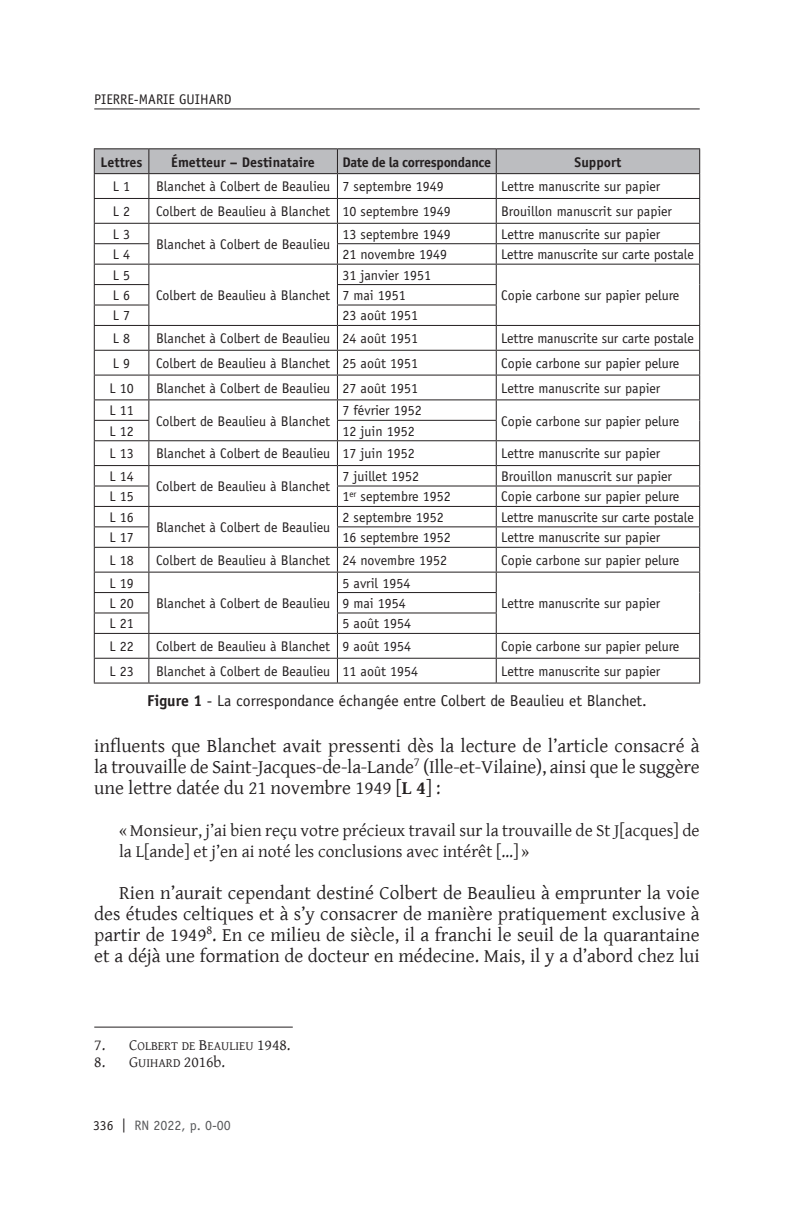
<style>
.page{position:relative;width:794px;height:1216px;background:#fff}
.page>*{position:absolute;margin:0;border:0;box-sizing:border-box;transform-origin:0 0}
.t1{font:19.25px/21px "Gentium Basic";color:#231f20;text-align:justify}
.RN_-_Citation{font:17.5px/21px "Gentium Basic";color:#231f20}
.RN_-_Legende_Figure{font:15.75px "Officina Sans";color:#231f20}
.RN_-_Note_en_bas_de{font:15.75px "Gentium Basic";color:#231f20}
.RN_-_Texte_tableau{font:14px "Officina Sans";color:#231f20}
.RN_-_Texte_tableau-2{font:700 14px "Officina Sans";color:#231f20}
.RN_-_Texte_tableau-3{font:700 14px "Officina Sans";letter-spacing:-.02em;color:#231f20}
.t2{font:14px "Officina Sans";color:#57585a}
.RN_-_Note_en_bas_de-2{font:12.6px "Gentium Basic SC800";color:#231f20}
.s1{font-weight:700}
.s2{font-family:"Gentium Basic";font-size:15.75px}
.s3{font-size:15.75px}
.s4{font-family:"Gentium Basic SC800"}
.s5{font-family:"Gentium Basic SC800";font-size:12.6px}
.s6{font-size:13.65px;color:#231f20}
.s7{color:#231f20}
.s8{font-size:13.65px}
</style>
<div class="page">
<hr style="left:94px;top:108px;width:605px;height:1px;background:#231f20">
<hr style="left:94px;top:1026px;width:199px;height:1px;background:#231f20">
<hr style="left:94px;top:148px;width:55px;height:1px;background:#231f20">
<hr style="left:149px;top:148px;width:188px;height:1px;background:#231f20">
<hr style="left:337px;top:148px;width:159px;height:1px;background:#231f20">
<hr style="left:496px;top:148px;width:204px;height:1px;background:#231f20">
<svg style="left:94px;top:149px;width:606px;height:533px"></svg>
<hr style="left:94px;top:682px;width:55px;height:1px;background:#231f20">
<hr style="left:149px;top:682px;width:188px;height:1px;background:#231f20">
<hr style="left:337px;top:682px;width:159px;height:1px;background:#231f20">
<hr style="left:496px;top:682px;width:204px;height:1px;background:#231f20">
<p class="RN_-_Texte_tableau" style="left:94px;top:91px;width:139px">PIERRE-MARIE GUIHARD</p>
<p class="RN_-_Texte_tableau-2" style="left:101px;top:153px;width:44px">Lettres</p>
<p class="RN_-_Texte_tableau-2" style="left:171px;top:153px;width:145px">Émetteur – Destinataire</p>
<p class="RN_-_Texte_tableau-3" style="left:342px;top:153px;width:150px">Date de la correspondance</p>
<p class="RN_-_Texte_tableau-2" style="left:574px;top:153px;width:48px">Support</p>
<p class="RN_-_Texte_tableau" style="left:113px;top:178px;width:19px">L 1</p>
<p class="RN_-_Texte_tableau" style="left:156px;top:178px;width:176px">Blanchet à Colbert de Beaulieu</p>
<p class="RN_-_Texte_tableau" style="left:342px;top:178px;width:103px">7 septembre 1949</p>
<p class="RN_-_Texte_tableau" style="left:501px;top:178px;width:160px">Lettre manuscrite sur papier</p>
<p class="RN_-_Texte_tableau" style="left:113px;top:203px;width:19px">L 2</p>
<p class="RN_-_Texte_tableau" style="left:156px;top:203px;width:176px">Colbert de Beaulieu à Blanchet</p>
<p class="RN_-_Texte_tableau" style="left:342px;top:203px;width:110px">10 septembre 1949</p>
<p class="RN_-_Texte_tableau" style="left:501px;top:203px;width:172px">Brouillon manuscrit sur papier</p>
<p class="RN_-_Texte_tableau" style="left:113px;top:226px;width:19px">L 3</p>
<p class="RN_-_Texte_tableau" style="left:156px;top:236px;width:176px">Blanchet à Colbert de Beaulieu</p>
<p class="RN_-_Texte_tableau" style="left:342px;top:226px;width:110px">13 septembre 1949</p>
<p class="RN_-_Texte_tableau" style="left:501px;top:226px;width:160px">Lettre manuscrite sur papier</p>
<p class="RN_-_Texte_tableau" style="left:113px;top:246px;width:19px">L 4</p>
<p class="RN_-_Texte_tableau" style="left:342px;top:246px;width:106px">21 novembre 1949</p>
<p class="RN_-_Texte_tableau" style="left:501px;top:246px;width:194px">Lettre manuscrite sur carte postale</p>
<p class="RN_-_Texte_tableau" style="left:113px;top:267px;width:19px">L 5</p>
<p class="RN_-_Texte_tableau" style="left:156px;top:287px;width:176px">Colbert de Beaulieu à Blanchet</p>
<p class="RN_-_Texte_tableau" style="left:342px;top:267px;width:90px">31 janvier 1951</p>
<p class="RN_-_Texte_tableau" style="left:113px;top:287px;width:19px">L 6</p>
<p class="RN_-_Texte_tableau" style="left:342px;top:287px;width:65px">7 mai 1951</p>
<p class="RN_-_Texte_tableau" style="left:501px;top:287px;width:180px">Copie carbone sur papier pelure</p>
<p class="RN_-_Texte_tableau" style="left:113px;top:307px;width:19px">L 7</p>
<p class="RN_-_Texte_tableau" style="left:342px;top:307px;width:77px">23 août 1951</p>
<p class="RN_-_Texte_tableau" style="left:113px;top:330px;width:19px">L 8</p>
<p class="RN_-_Texte_tableau" style="left:156px;top:330px;width:176px">Blanchet à Colbert de Beaulieu</p>
<p class="RN_-_Texte_tableau" style="left:342px;top:330px;width:77px">24 août 1951</p>
<p class="RN_-_Texte_tableau" style="left:501px;top:330px;width:194px">Lettre manuscrite sur carte postale</p>
<p class="RN_-_Texte_tableau" style="left:113px;top:355px;width:19px">L 9</p>
<p class="RN_-_Texte_tableau" style="left:156px;top:355px;width:176px">Colbert de Beaulieu à Blanchet</p>
<p class="RN_-_Texte_tableau" style="left:342px;top:355px;width:77px">25 août 1951</p>
<p class="RN_-_Texte_tableau" style="left:501px;top:355px;width:180px">Copie carbone sur papier pelure</p>
<p class="RN_-_Texte_tableau" style="left:109px;top:380px;width:26px">L 10</p>
<p class="RN_-_Texte_tableau" style="left:156px;top:380px;width:176px">Blanchet à Colbert de Beaulieu</p>
<p class="RN_-_Texte_tableau" style="left:342px;top:380px;width:77px">27 août 1951</p>
<p class="RN_-_Texte_tableau" style="left:501px;top:380px;width:160px">Lettre manuscrite sur papier</p>
<p class="RN_-_Texte_tableau" style="left:109px;top:402px;width:26px">L 11</p>
<p class="RN_-_Texte_tableau" style="left:156px;top:412px;width:176px">Colbert de Beaulieu à Blanchet</p>
<p class="RN_-_Texte_tableau" style="left:342px;top:402px;width:81px">7 février 1952</p>
<p class="RN_-_Texte_tableau" style="left:501px;top:412px;width:180px">Copie carbone sur papier pelure</p>
<p class="RN_-_Texte_tableau" style="left:109px;top:423px;width:26px">L 12</p>
<p class="RN_-_Texte_tableau" style="left:342px;top:423px;width:74px">12 juin 1952</p>
<p class="RN_-_Texte_tableau" style="left:109px;top:445px;width:26px">L 13</p>
<p class="RN_-_Texte_tableau" style="left:156px;top:445px;width:176px">Blanchet à Colbert de Beaulieu</p>
<p class="RN_-_Texte_tableau" style="left:342px;top:445px;width:74px">17 juin 1952</p>
<p class="RN_-_Texte_tableau" style="left:501px;top:445px;width:160px">Lettre manuscrite sur papier</p>
<p class="RN_-_Texte_tableau" style="left:109px;top:468px;width:26px">L 14</p>
<p class="RN_-_Texte_tableau" style="left:156px;top:478px;width:176px">Colbert de Beaulieu à Blanchet</p>
<p class="RN_-_Texte_tableau" style="left:342px;top:468px;width:78px">7 juillet 1952</p>
<p class="RN_-_Texte_tableau" style="left:501px;top:468px;width:172px">Brouillon manuscrit sur papier</p>
<p class="RN_-_Texte_tableau" style="left:109px;top:488px;width:26px">L 15</p>
<p class="RN_-_Texte_tableau" style="left:342px;top:488px;width:110px">1<sup>er</sup> septembre 1952</p>
<p class="RN_-_Texte_tableau" style="left:501px;top:488px;width:180px">Copie carbone sur papier pelure</p>
<p class="RN_-_Texte_tableau" style="left:109px;top:509px;width:26px">L 16</p>
<p class="RN_-_Texte_tableau" style="left:156px;top:519px;width:176px">Blanchet à Colbert de Beaulieu</p>
<p class="RN_-_Texte_tableau" style="left:342px;top:509px;width:103px">2 septembre 1952</p>
<p class="RN_-_Texte_tableau" style="left:501px;top:509px;width:194px">Lettre manuscrite sur carte postale</p>
<p class="RN_-_Texte_tableau" style="left:109px;top:529px;width:26px">L 17</p>
<p class="RN_-_Texte_tableau" style="left:342px;top:529px;width:110px">16 septembre 1952</p>
<p class="RN_-_Texte_tableau" style="left:501px;top:529px;width:160px">Lettre manuscrite sur papier</p>
<p class="RN_-_Texte_tableau" style="left:109px;top:552px;width:26px">L 18</p>
<p class="RN_-_Texte_tableau" style="left:156px;top:552px;width:176px">Colbert de Beaulieu à Blanchet</p>
<p class="RN_-_Texte_tableau" style="left:342px;top:552px;width:106px">24 novembre 1952</p>
<p class="RN_-_Texte_tableau" style="left:501px;top:552px;width:180px">Copie carbone sur papier pelure</p>
<p class="RN_-_Texte_tableau" style="left:109px;top:574px;width:26px">L 19</p>
<p class="RN_-_Texte_tableau" style="left:156px;top:595px;width:176px">Blanchet à Colbert de Beaulieu</p>
<p class="RN_-_Texte_tableau" style="left:342px;top:574px;width:69px">5 avril 1954</p>
<p class="RN_-_Texte_tableau" style="left:109px;top:595px;width:26px">L 20</p>
<p class="RN_-_Texte_tableau" style="left:342px;top:595px;width:65px">9 mai 1954</p>
<p class="RN_-_Texte_tableau" style="left:501px;top:595px;width:160px">Lettre manuscrite sur papier</p>
<p class="RN_-_Texte_tableau" style="left:109px;top:615px;width:26px">L 21</p>
<p class="RN_-_Texte_tableau" style="left:342px;top:615px;width:70px">5 août 1954</p>
<p class="RN_-_Texte_tableau" style="left:109px;top:638px;width:26px">L 22</p>
<p class="RN_-_Texte_tableau" style="left:156px;top:638px;width:176px">Colbert de Beaulieu à Blanchet</p>
<p class="RN_-_Texte_tableau" style="left:342px;top:638px;width:70px">9 août 1954</p>
<p class="RN_-_Texte_tableau" style="left:501px;top:638px;width:180px">Copie carbone sur papier pelure</p>
<p class="RN_-_Texte_tableau" style="left:109px;top:663px;width:26px">L 23</p>
<p class="RN_-_Texte_tableau" style="left:156px;top:663px;width:176px">Blanchet à Colbert de Beaulieu</p>
<p class="RN_-_Texte_tableau" style="left:342px;top:663px;width:77px">11 août 1954</p>
<p class="RN_-_Texte_tableau" style="left:501px;top:663px;width:160px">Lettre manuscrite sur papier</p>
<p class="RN_-_Legende_Figure" style="left:147px;top:691px;width:501px"><span class="s1">Figure 1</span> - La correspondance échangée entre Colbert de Beaulieu et Blanchet.</p>
<p class="t1" style="left:94px;top:734px;width:607px">influents que Blanchet avait pressenti dès la lecture de l’article consacré à la trouvaille de Saint-Jacques-de-la-Lande<sup>7</sup> (Ille-et-Vilaine), ainsi que le suggère une lettre datée du 21 novembre 1949 [<span class="s1">L 4</span>] :</p>
<p class="RN_-_Citation" style="left:119px;top:819px;width:582px">«Monsieur, j’ai bien reçu votre précieux travail sur la trouvaille de St J[acques] de la L[ande] et j’en ai noté les conclusions avec intérêt […] »</p>
<p class="t1" style="left:94px;top:881px;width:607px;text-indent:25px">Rien n’aurait cependant destiné Colbert de Beaulieu à emprunter la voie des études celtiques et à s’y consacrer de manière pratiquement exclusive à partir de 1949<sup>8</sup>. En ce milieu de siècle, il a franchi le seuil de la quarantaine et a déjà une formation de docteur en médecine. Mais, il y a d’abord chez lui</p>
<p class="RN_-_Note_en_bas_de-2" style="left:94px;top:1036px;width:198px"><span class="s2">7.</span> <span class="s3">C</span>OLBERT DE <span class="s3">B</span>EAULIEU <span class="s2">1948.</span></p>
<p class="RN_-_Note_en_bas_de" style="left:94px;top:1050px;width:132px">8. <span class="s4">G</span><span class="s5">UIHARD</span> 2016b.</p>
<p class="t2" style="left:93px;top:1116px;width:139px"><span class="s6">336</span> <span class="s7">|</span> <span class="s8">RN</span> 2022, p. 0-00</p>
</div>
